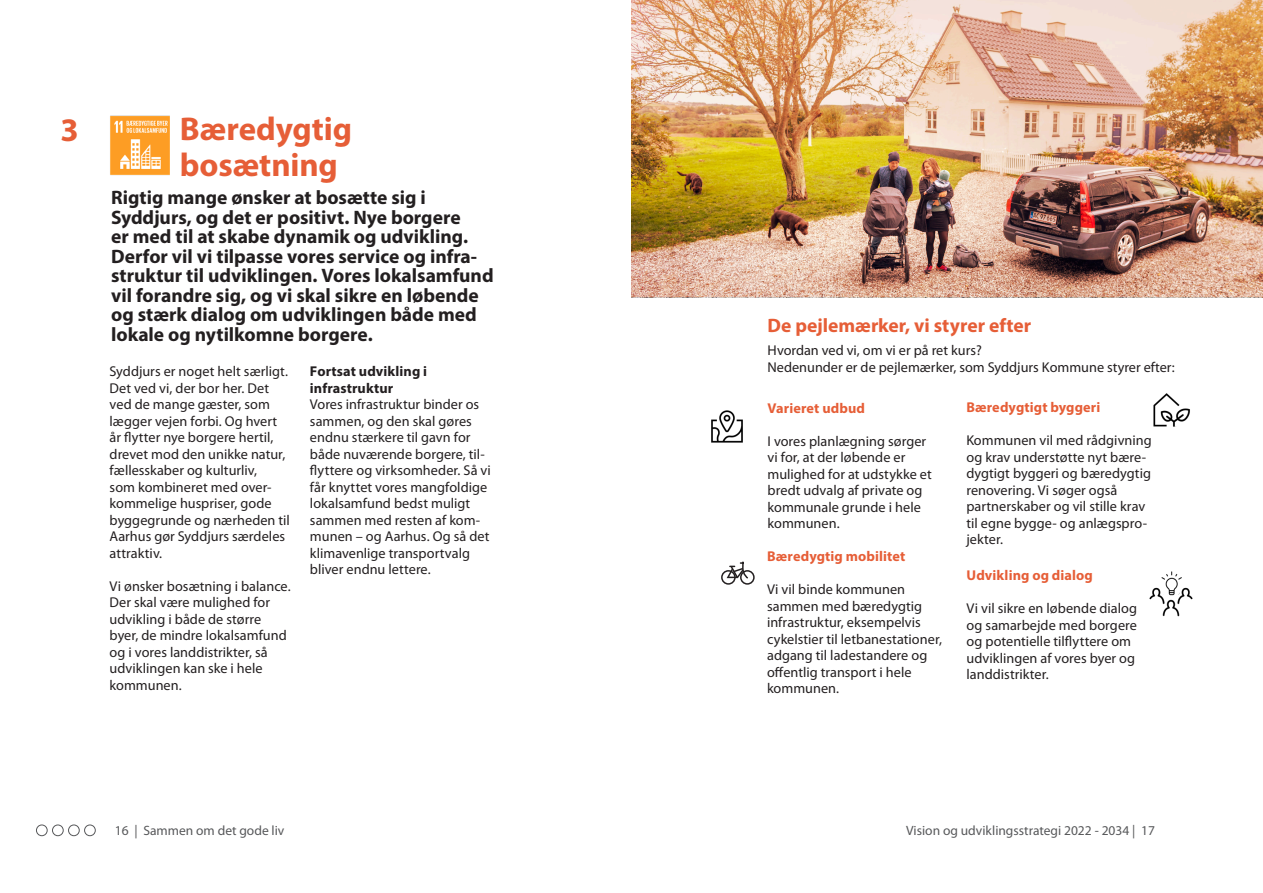
<style>
.page{position:relative;width:1263px;height:893px;background:#fff}
.page>*{position:absolute;margin:0;border:0;box-sizing:border-box;transform-origin:0 0}
.t1{font:700 33px "Myriad Pro";letter-spacing:-.005em;color:#e65e37}
.t2{font:700 19.5px/19.5px "Myriad Pro";color:#231f20}
.t3{font:700 19.5px "Myriad Pro";color:#e65e37}
.t4{font:14.25px/16.5px "Myriad Pro";letter-spacing:.005em;color:#231f20}
.t5{font:700 14.25px "Myriad Pro";letter-spacing:.01em;color:#e65e37}
.t6{font:700 14.25px/16.5px "Myriad Pro";letter-spacing:.01em;color:#231f20}
.t7{font:13.5px "Myriad Pro";color:#57585a}
</style>
<div class="page">
<img style="left:711px;top:410px;width:32px;height:33px">
<img style="left:631px;top:0;width:632px;height:297px">
<img style="left:1153px;top:393px;width:27px;height:34px">
<div style="left:721px;top:570px;width:15px;height:15px;border:2px solid #231f20;border-radius:50%"></div>
<div style="left:740px;top:570px;width:15px;height:15px;border:2px solid #231f20;border-radius:50%"></div>
<svg style="left:725px;top:561px;width:24px;height:18px"></svg>
<img style="left:1160px;top:408px;width:30px;height:19px">
<img style="left:1149px;top:587px;width:44px;height:30px">
<img style="left:1156px;top:571px;width:29px;height:26px">
<img style="left:110px;top:116px;width:59px;height:59px">
<div style="left:36px;top:825px;width:12px;height:11px;border:1px solid #57585a;border-radius:50%"></div>
<div style="left:68px;top:825px;width:12px;height:11px;border:1px solid #57585a;border-radius:50%"></div>
<div style="left:52px;top:825px;width:12px;height:11px;border:1px solid #57585a;border-radius:50%"></div>
<div style="left:84px;top:825px;width:12px;height:11px;border:1px solid #57585a;border-radius:50%"></div>
<p class="t1" style="left:61px;top:108px;width:20px">3</p>
<p class="t1" style="left:180px;top:107px;width:174px">Bæredygtig</p>
<p class="t1" style="left:180px;top:143px;width:159px">bosætning</p>
<p class="t2" style="left:111px;top:187px;width:384px">Rigtig mange ønsker at bosætte sig i Syddjurs, og det er positivt. Nye borgere<br>er med til at skabe dynamik og udvikling.<br>Derfor vil vi tilpasse vores service og infra&shy;struktur til udviklingen. Vores lokalsamfund vil forandre sig, og vi skal sikre en løbende og stærk dialog om udviklingen både med lokale og nytilkomne borgere.</p>
<p class="t4" style="left:110px;top:363px;width:182px">Syddjurs er noget helt særligt.<br>Det ved vi, der bor her. Det ved de mange gæster, som lægger vejen forbi. Og hvert år flytter nye borgere hertil, drevet mod den unikke natur, fællesskaber og kulturliv,<br>som kombineret med over&shy;kommelige huspriser, gode byggegrunde og nærheden til<br>Aarhus gør Syddjurs særdeles attraktiv.</p>
<p class="t4" style="left:110px;top:578px;width:183px">Vi ønsker bosætning i balance.<br>Der skal være mulighed for udvikling i både de større byer, de mindre lokalsamfund og i vores landdistrikter, så udviklingen kan ske i hele kommunen.</p>
<p class="t6" style="left:310px;top:363px;width:119px">Fortsat udvikling i infrastruktur</p>
<p class="t4" style="left:310px;top:396px;width:182px">Vores infrastruktur binder os sammen, og den skal gøres endnu stærkere til gavn for både nuværende borgere, til&shy;flyttere og virksomheder. Så vi får knyttet vores mangfoldige lokalsamfund bedst muligt sammen med resten af kom&shy;munen – og Aarhus. Og så det klimavenlige transportvalg bliver endnu lettere.</p>
<p class="t3" style="left:767px;top:313px;width:265px">De pejlemærker, vi styrer efter</p>
<p class="t4" style="left:767px;top:342px;width:216px">Hvordan ved vi, om vi er på ret kurs?</p>
<p class="t4" style="left:767px;top:359px;width:409px">Nedenunder er de pejlemærker, som Syddjurs Kommune styrer efter:</p>
<p class="t5" style="left:767px;top:398px;width:99px">Varieret udbud</p>
<p class="t4" style="left:767px;top:432px;width:166px">I vores planlægning sørger vi for, at der løbende er mulighed for at udstykke et bredt udvalg af private og kommunale grunde i hele kommunen.</p>
<p class="t5" style="left:767px;top:547px;width:140px">Bæredygtig mobilitet</p>
<p class="t4" style="left:767px;top:581px;width:176px">Vi vil binde kommunen sammen med bæredygtig infrastruktur, eksempelvis cykelstier til letbanestationer, adgang til ladestandere og offentlig transport i hele kommunen.</p>
<p class="t5" style="left:966px;top:398px;width:135px">Bæredygtigt byggeri</p>
<p class="t4" style="left:966px;top:432px;width:187px">Kommunen vil med rådgivning og krav understøtte nyt bære&shy;dygtigt byggeri og bæredygtig renovering. Vi søger også partnerskaber og vil stille krav til egne bygge- og anlægspro&shy;jekter.</p>
<p class="t5" style="left:966px;top:566px;width:128px">Udvikling og dialog</p>
<p class="t4" style="left:966px;top:600px;width:172px">Vi vil sikre en løbende dialog og samarbejde med borgere og potentielle tilflyttere om udviklingen af vores byer og landdistrikter.</p>
<p class="t7" style="left:115px;top:822px;width:171px">16 | Sammen om det gode liv</p>
<p class="t7" style="left:906px;top:822px;width:250px">Vision og udviklingsstrategi 2022 - 2034 | 17</p>
</div>
